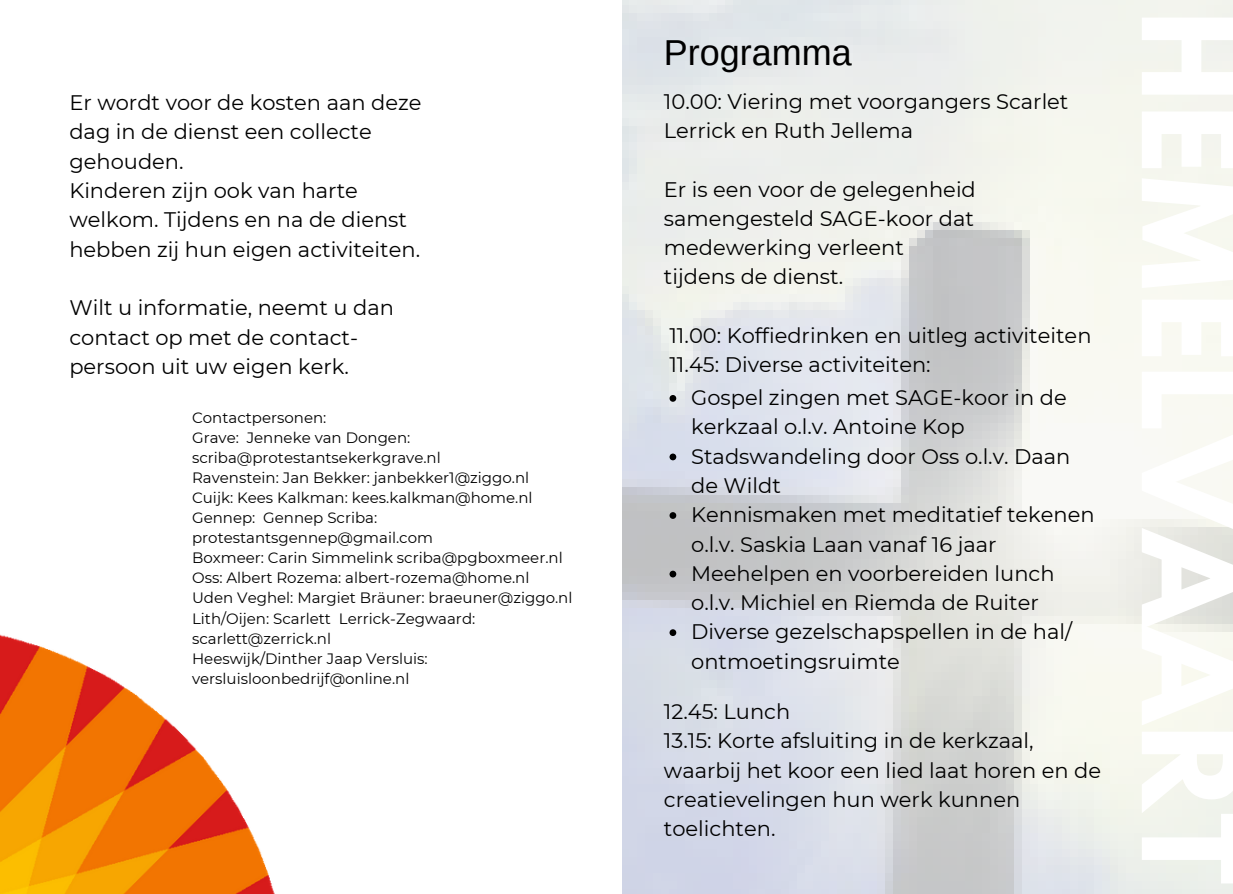
<style>
.page{position:relative;width:1233px;height:894px;background:#fff}
.page>*{position:absolute;margin:0;border:0;box-sizing:border-box;transform-origin:0 0}
.t1{font:36px "Arimo";color:#000}
.t2{font:21px/29.2px "Montserrat";color:#000}
.t3{font:15px/20.1px "Montserrat";color:#000}
</style>
<div class="page">
<img style="left:622px;top:0;width:611px;height:893px">
<img style="left:0;top:634px;width:275px;height:259px">
<svg style="left:670px;top:395px;width:6px;height:6px"></svg>
<svg style="left:670px;top:453px;width:6px;height:7px"></svg>
<svg style="left:670px;top:512px;width:6px;height:6px"></svg>
<svg style="left:670px;top:570px;width:6px;height:7px"></svg>
<svg style="left:670px;top:629px;width:6px;height:7px"></svg>
<p class="t2" style="left:69px;top:87px;width:354px">Er wordt voor de kosten aan deze dag in de dienst een collecte gehouden.<br>Kinderen zijn ook van harte welkom. Tijdens en na de dienst hebben zij hun eigen activiteiten.</p>
<p class="t2" style="left:69px;top:293px;width:326px">Wilt u informatie, neemt u dan contact op met de contact&shy;persoon uit uw eigen kerk.</p>
<p class="t3" style="left:192px;top:407px;width:382px">Contactpersonen:<br>Grave: Jenneke van Dongen: scriba@protestantsekerkgrave.nl<br>Ravenstein: Jan Bekker: janbekker1@ziggo.nl Cuijk: Kees Kalkman: kees.kalkman@home.nl Gennep: Gennep Scriba: protestantsgennep@gmail.com<br>Boxmeer: Carin Simmelink scriba@pgboxmeer.nl Oss: Albert Rozema: albert-rozema@home.nl Uden Veghel: Margiet Bräuner: braeuner@ziggo.nl Lith/Oijen: Scarlett Lerrick-Zegwaard: scarlett@zerrick.nl<br>Heeswijk/Dinther Jaap Versluis: versluisloonbedrijf@online.nl</p>
<h1 class="t1" style="left:664px;top:32px;width:190px">Programma</h1>
<p class="t2" style="left:664px;top:86px;width:406px">10.00: Viering met voorgangers Scarlet<br>Lerrick en Ruth Jellema</p>
<p class="t2" style="left:664px;top:174px;width:313px">Er is een voor de gelegenheid samengesteld SAGE-koor dat medewerking verleent tijdens de dienst.</p>
<p class="t2" style="left:669px;top:321px;width:424px">11.00: Koffiedrinken en uitleg activiteiten<br>11.45: Diverse activiteiten:</p>
<p class="t2" style="left:691px;top:383px;width:405px">Gospel zingen met SAGE-koor in de kerkzaal o.l.v. Antoine Kop<br>Stadswandeling door Oss o.l.v. Daan de Wildt<br>Kennismaken met meditatief tekenen o.l.v. Saskia Laan vanaf 16 jaar<br>Meehelpen en voorbereiden lunch o.l.v. Michiel en Riemda de Ruiter<br>Diverse gezelschapspellen in de hal/ ontmoetingsruimte</p>
<p class="t2" style="left:664px;top:696px;width:439px">12.45: Lunch<br>13.15: Korte afsluiting in de kerkzaal, waarbij het koor een lied laat horen en de creatievelingen hun werk kunnen toelichten.</p>
</div>
